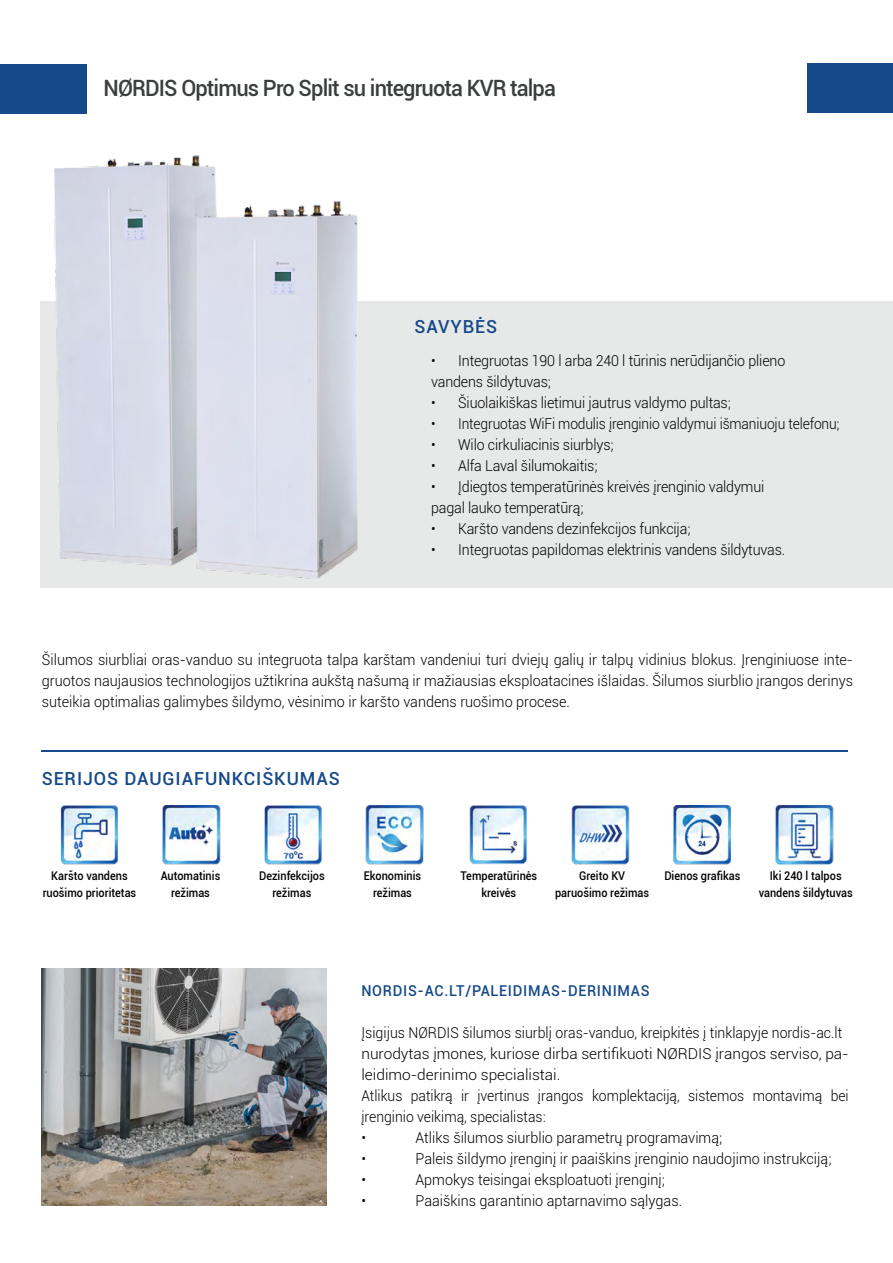
<style>
.page{position:relative;width:893px;height:1263px;background:#fff}
.page>*{position:absolute;margin:0;border:0;box-sizing:border-box;transform-origin:0 0}
.t1{font:500 22.5px "Roboto";letter-spacing:-.04em;color:#3b3e3e}
.t2{font:500 18px "Roboto";letter-spacing:.05em;color:#154989}
.t3{font:300 15px/21px "Roboto";color:#000;text-align:justify;scale:.96 1}
.t4{font:300 15px/21px "Roboto";color:#000;scale:.95 1}
.t5{font:300 15px/21px "Roboto";color:#000;scale:.94 1}
.t6{font:300 15px "Roboto";color:#000;scale:.92 1}
.t7{font:500 15px "Roboto";letter-spacing:.05em;color:#154989;scale:.96 1}
.t8{font:500 12px/16.5px "Roboto";color:#000;text-align:center;scale:.91 1}
</style>
<div class="page">
<div style="left:40px;top:301px;width:853px;height:287px;background:#e7e8e8"></div>
<div style="left:0;top:64px;width:87px;height:49px;background:#154989"></div>
<hr style="left:42px;top:750px;width:806px;height:2px;background:#154989">
<img style="left:60px;top:806px;width:774px;height:59px">
<img style="left:54px;top:156px;width:304px;height:422px">
<img style="left:42px;top:968px;width:285px;height:237px">
<div style="left:808px;top:63px;width:85px;height:49px;background:#154989"></div>
<h1 class="t1" style="left:104px;top:72px;width:454px">NØRDIS Optimus Pro Split su integruota KVR talpa</h1>
<p class="t2" style="left:415px;top:314px;width:84px">SAVYBĖS</p>
<p class="t4" style="left:431px;top:350px;width:374px">• Integruotas 190 l arba 240 l tūrinis nerūdijančio plieno vandens šildytuvas;</p>
<p class="t4" style="left:431px;top:392px;width:317px">• Šiuolaikiškas lietimui jautrus valdymo pultas;</p>
<p class="t6" style="left:431px;top:413px;width:445px">• Integruotas WiFi modulis įrenginio valdymui išmaniuoju telefonu;</p>
<p class="t4" style="left:431px;top:434px;width:193px">• Wilo cirkuliacinis siurblys;</p>
<p class="t4" style="left:431px;top:455px;width:177px">• Alfa Laval šilumokaitis;</p>
<p class="t4" style="left:431px;top:476px;width:352px">• Įdiegtos temperatūrinės kreivės įrenginio valdymui pagal lauko temperatūrą;</p>
<p class="t4" style="left:431px;top:518px;width:274px">• Karšto vandens dezinfekcijos funkcija;</p>
<p class="t4" style="left:431px;top:539px;width:374px">• Integruotas papildomas elektrinis vandens šildytuvas.</p>
<p class="t3" style="left:42px;top:649px;width:846px">Šilumos siurbliai oras-vanduo su integruota talpa karštam vandeniui turi dviejų galių ir talpų vidinius blokus. Įrenginiuose inte&shy;gruotos naujausios technologijos užtikrina aukštą našumą ir mažiausias eksploatacines išlaidas. Šilumos siurblio įrangos derinys suteikia optimalias galimybes šildymo, vėsinimo ir karšto vandens ruošimo procese.</p>
<p class="t2" style="left:42px;top:765px;width:300px">SERIJOS DAUGIAFUNKCIŠKUMAS</p>
<p class="t8" style="left:43px;top:867px;width:104px">Karšto vandens ruošimo prioritetas</p>
<p class="t8" style="left:161px;top:867px;width:67px">Automatinis režimas</p>
<p class="t8" style="left:259px;top:867px;width:74px">Dezinfekcijos režimas</p>
<p class="t8" style="left:364px;top:867px;width:64px">Ekonominis režimas</p>
<p class="t8" style="left:460px;top:867px;width:86px">Temperatūrinės kreivės</p>
<p class="t8" style="left:555px;top:867px;width:105px">Greito KV paruošimo režimas</p>
<p class="t8" style="left:664px;top:867px;width:85px">Dienos grafikas</p>
<p class="t8" style="left:759px;top:867px;width:105px">Iki 240 l talpos vandens šildytuvas</p>
<p class="t7" style="left:361px;top:980px;width:302px">NORDIS-AC.LT/PALEIDIMAS-DERINIMAS</p>
<p class="t5" style="left:361px;top:1021px;width:520px">Įsigijus NØRDIS šilumos siurblį oras-vanduo, kreipkitės į tinklapyje nordis-ac.lt nurodytas įmones, kuriose dirba sertifikuoti NØRDIS įrangos serviso, pa&shy;leidimo-derinimo specialistai.<br>Atlikus patikrą ir įvertinus įrangos komplektaciją, sistemos montavimą bei įrenginio veikimą, specialistas:<br>•</p>
<p class="t3" style="left:415px;top:1126px;width:321px">Atliks šilumos siurblio parametrų programavimą;</p>
<p class="t3" style="left:361px;top:1147px;width:6px">•</p>
<p class="t3" style="left:415px;top:1147px;width:435px">Paleis šildymo įrenginį ir paaiškins įrenginio naudojimo instrukciją;</p>
<p class="t3" style="left:361px;top:1168px;width:6px">•</p>
<p class="t3" style="left:415px;top:1168px;width:261px">Apmokys teisingai eksploatuoti įrenginį;</p>
<p class="t3" style="left:361px;top:1189px;width:6px">•</p>
<p class="t3" style="left:415px;top:1189px;width:279px">Paaiškins garantinio aptarnavimo sąlygas.</p>
</div>
